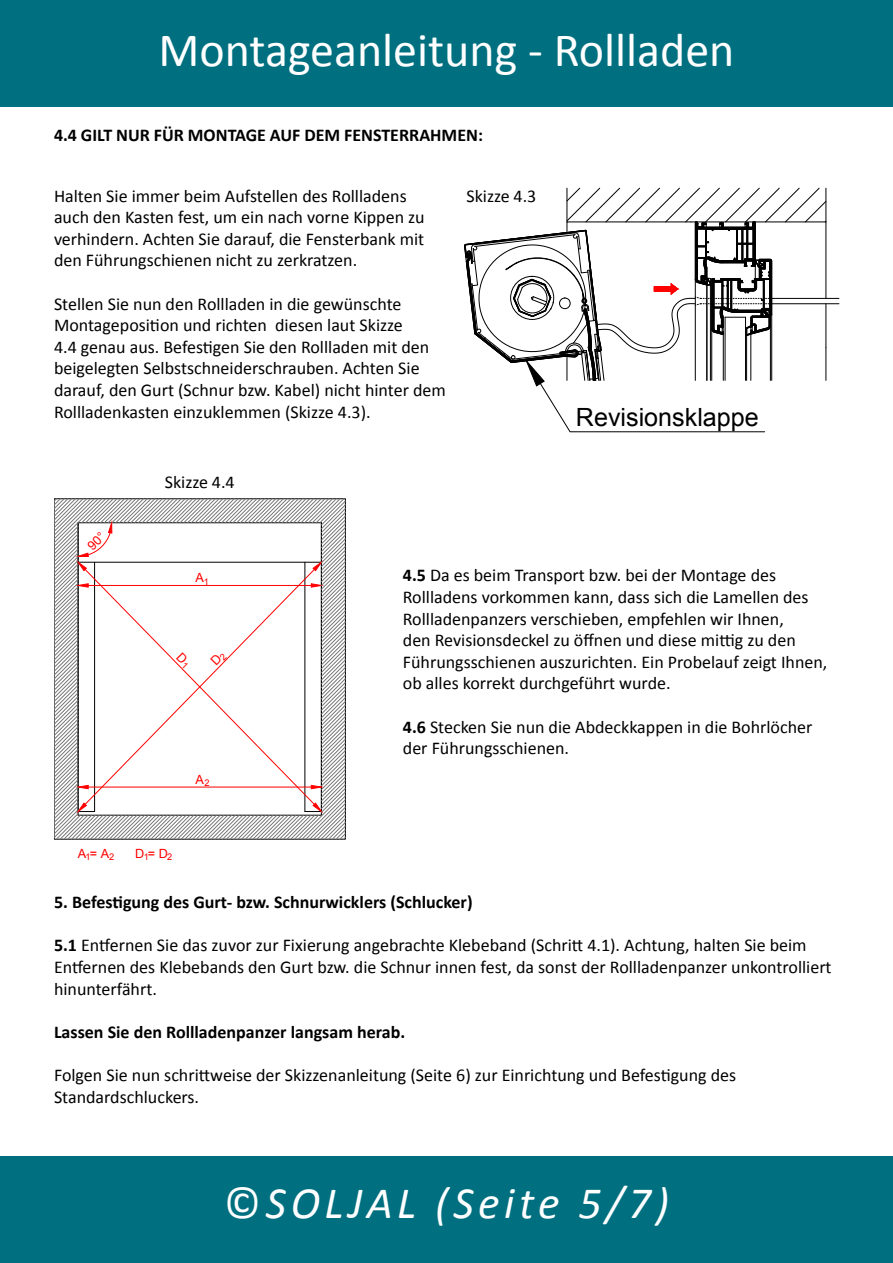
<style>
.page{position:relative;width:893px;height:1263px;background:#fff}
.page>*{position:absolute;margin:0;border:0;box-sizing:border-box;transform-origin:0 0}
.t1{font:48px "Calibri";color:#fff}
.t2{font:italic 45px "Calibri";letter-spacing:.1em;color:#fff}
.t3{font:25.05px "Arial";color:#000}
.t4{font:18px/21.6px "Calibri";color:#000}
.t5{font:700 18px "Calibri";color:#000}
.t6{font:12.75px "Arial";color:#f00}
.t7{font:9.3px "Arial";color:#f00}
.s1{font-weight:700}
.s2{font-style:normal}
</style>
<div class="page">
<div style="left:0;top:0;width:893px;height:106px;background:#007080"></div>
<div style="left:0;top:1157px;width:893px;height:106px;background:#007080"></div>
<hr style="left:826px;top:304px;width:1px;height:44px;background:#000">
<hr style="left:826px;top:188px;width:1px;height:110px;background:#000">
<hr style="left:826px;top:348px;width:1px;height:32px;background:#000">
<hr style="left:772px;top:298px;width:67px;height:1px;background:#000">
<hr style="left:772px;top:303px;width:67px;height:1px;background:#000">
<svg style="left:464px;top:188px;width:362px;height:244px"></svg>
<svg style="left:54px;top:498px;width:292px;height:341px"></svg>
<h1 class="t1" style="left:158px;top:20px;width:577px">Montageanleitung - Rollladen</h1>
<p class="t5" style="left:54px;top:123px;width:430px">4.4 GILT NUR FÜR MONTAGE AUF DEM FENSTERRAHMEN:</p>
<p class="t4" style="left:54px;top:185px;width:372px">Halten Sie immer beim Aufstellen des Rollladens auch den Kasten fest, um ein nach vorne Kippen zu verhindern. Achten Sie darauf, die Fensterbank mit den Führungschienen nicht zu zerkratzen.</p>
<p class="t4" style="left:54px;top:293px;width:393px">Stellen Sie nun den Rollladen in die gewünschte Montageposition und richten diesen laut Skizze<br>4.4 genau aus. Befestigen Sie den Rollladen mit den beigelegten Selbstschneiderschrauben. Achten Sie darauf, den Gurt (Schnur bzw. Kabel) nicht hinter dem Rollladenkasten einzuklemmen (Skizze 4.3).</p>
<p class="t4" style="left:165px;top:471px;width:71px">Skizze 4.4</p>
<p class="t4" style="left:466px;top:185px;width:71px">Skizze 4.3</p>
<h3 class="t3" style="left:576px;top:401px;width:184px">Revisionsklappe</h3>
<p class="t6" style="left:195px;top:570px;width:15px">A<sub>1</sub></p>
<p class="t6" style="left:195px;top:771px;width:10px">A</p>
<p class="t7" style="left:204px;top:777px;width:7px">2</p>
<p class="t6" style="left:78px;top:845px;width:33px">A = A</p>
<p class="t7" style="left:85px;top:851px;width:7px">1</p>
<p class="t7" style="left:109px;top:851px;width:7px">2</p>
<p class="t6" style="left:135px;top:845px;width:34px">D = D</p>
<p class="t7" style="left:144px;top:851px;width:7px">1</p>
<p class="t7" style="left:167px;top:851px;width:7px">2</p>
<p class="t4" style="left:403px;top:565px;width:426px"><span class="s1">4.5</span> Da es beim Transport bzw. bei der Montage des Rollladens vorkommen kann, dass sich die Lamellen des Rollladenpanzers verschieben, empfehlen wir Ihnen,<br>den Revisionsdeckel zu öffnen und diese mittig zu den Führungsschienen auszurichten. Ein Probelauf zeigt Ihnen, ob alles korrekt durchgeführt wurde.</p>
<p class="t4" style="left:403px;top:716px;width:411px"><span class="s1">4.6</span> Stecken Sie nun die Abdeckkappen in die Bohrlöcher der Führungsschienen.</p>
<p class="t5" style="left:54px;top:890px;width:420px">5. Befestigung des Gurt- bzw. Schnurwicklers (Schlucker)</p>
<p class="t4" style="left:54px;top:934px;width:779px"><span class="s1">5.1</span> Entfernen Sie das zuvor zur Fixierung angebrachte Klebeband (Schritt 4.1). Achtung, halten Sie beim<br>Entfernen des Klebebands den Gurt bzw. die Schnur innen fest, da sonst der Rollladenpanzer unkontrolliert hinunterfährt.</p>
<p class="t5" style="left:54px;top:1020px;width:353px">Lassen Sie den Rollladenpanzer langsam herab.</p>
<p class="t4" style="left:54px;top:1064px;width:684px">Folgen Sie nun schrittweise der Skizzenanleitung (Seite 6) zur Einrichtung und Befestigung des<br>Standardschluckers.</p>
<h2 class="t2" style="left:224px;top:1172px;width:447px"><span class="s2">©</span>SOLJAL (Seite 5/7)</h2>
</div>
